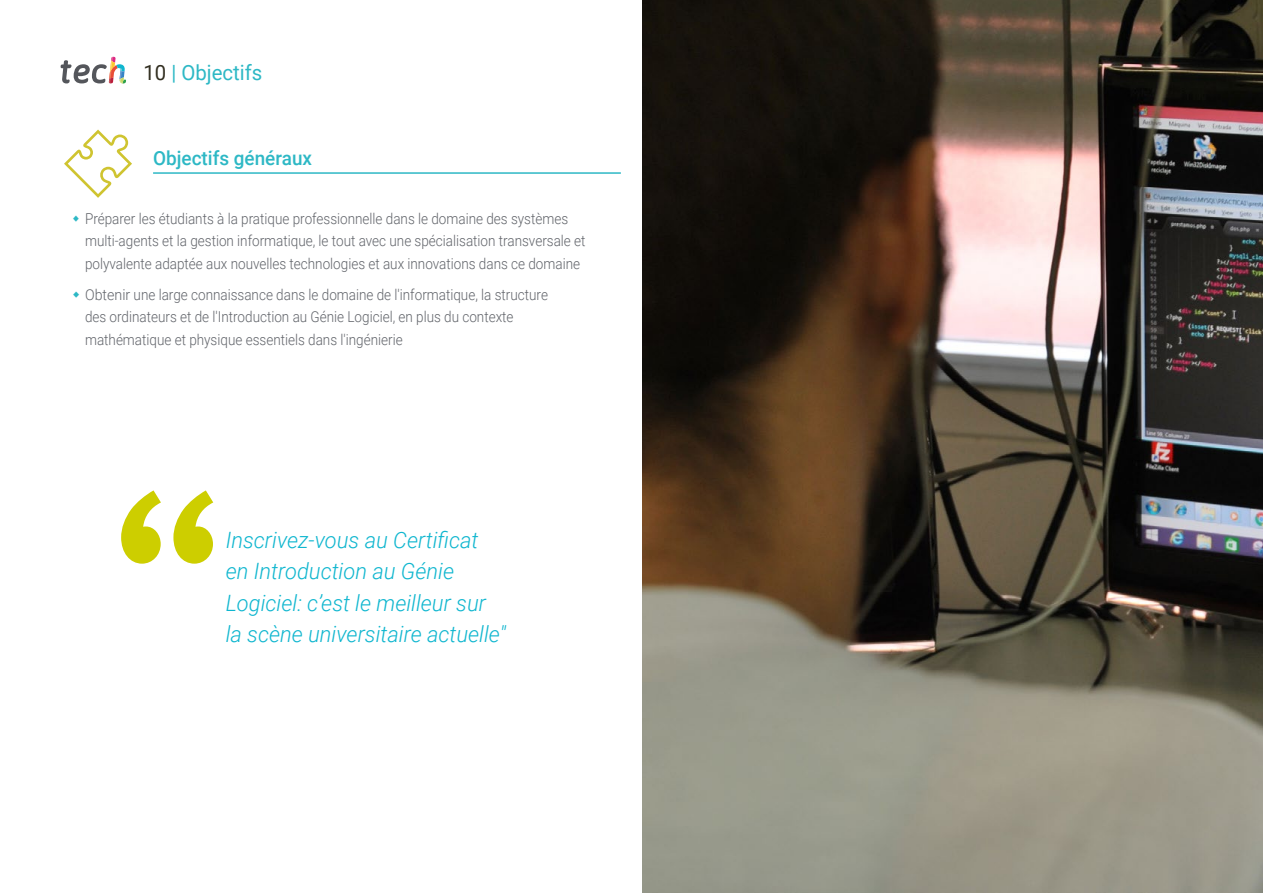
<style>
.page{position:relative;width:1263px;height:893px;background:#fff}
.page>*{position:absolute;margin:0;border:0;box-sizing:border-box;transform-origin:0 0}
.t1{font:italic 300 22.5px/31.5px "Roboto";color:#0fb6cf}
.t2{font:21px "Roboto";color:#2db8c5}
.t3{font:500 19.5px "Roboto";color:#2db8c5}
.t4{font:300 15px/22.5px "Roboto";color:#61646a;scale:.9 1}
.t5{font:300 15px/22.5px "Roboto";color:#61646a;scale:.95 1}
.s1{color:#312e20}
</style>
<div class="page">
<hr style="left:153px;top:172px;width:468px;height:2px;background:#2db8c5">
<svg style="left:64px;top:130px;width:68px;height:68px"></svg>
<img style="left:642px;top:0;width:621px;height:893px">
<svg style="left:61px;top:57px;width:65px;height:27px"></svg>
<svg style="left:121px;top:490px;width:92px;height:74px"></svg>
<h2 class="t2" style="left:144px;top:57px;width:120px"><span class="s1">10</span> | Objectifs</h2>
<h3 class="t3" style="left:153px;top:144px;width:160px">Objectifs généraux</h3>
<p class="t4" style="left:85px;top:207px;width:558px">Préparer les étudiants à la pratique professionnelle dans le domaine des systèmes multi-agents et la gestion informatique, le tout avec une spécialisation transversale et polyvalente adaptée aux nouvelles technologies et aux innovations dans ce domaine</p>
<p class="t5" style="left:85px;top:283px;width:489px">Obtenir une large connaissance dans le domaine de l'informatique, la structure des ordinateurs et de l'Introduction au Génie Logiciel, en plus du contexte mathématique et physique essentiels dans l'ingénierie</p>
<h1 class="t1" style="left:226px;top:523px;width:282px">Inscrivez-vous au Certificat en Introduction au Génie<br>Logiciel: c’est le meilleur sur la scène universitaire actuelle"</h1>
</div>
